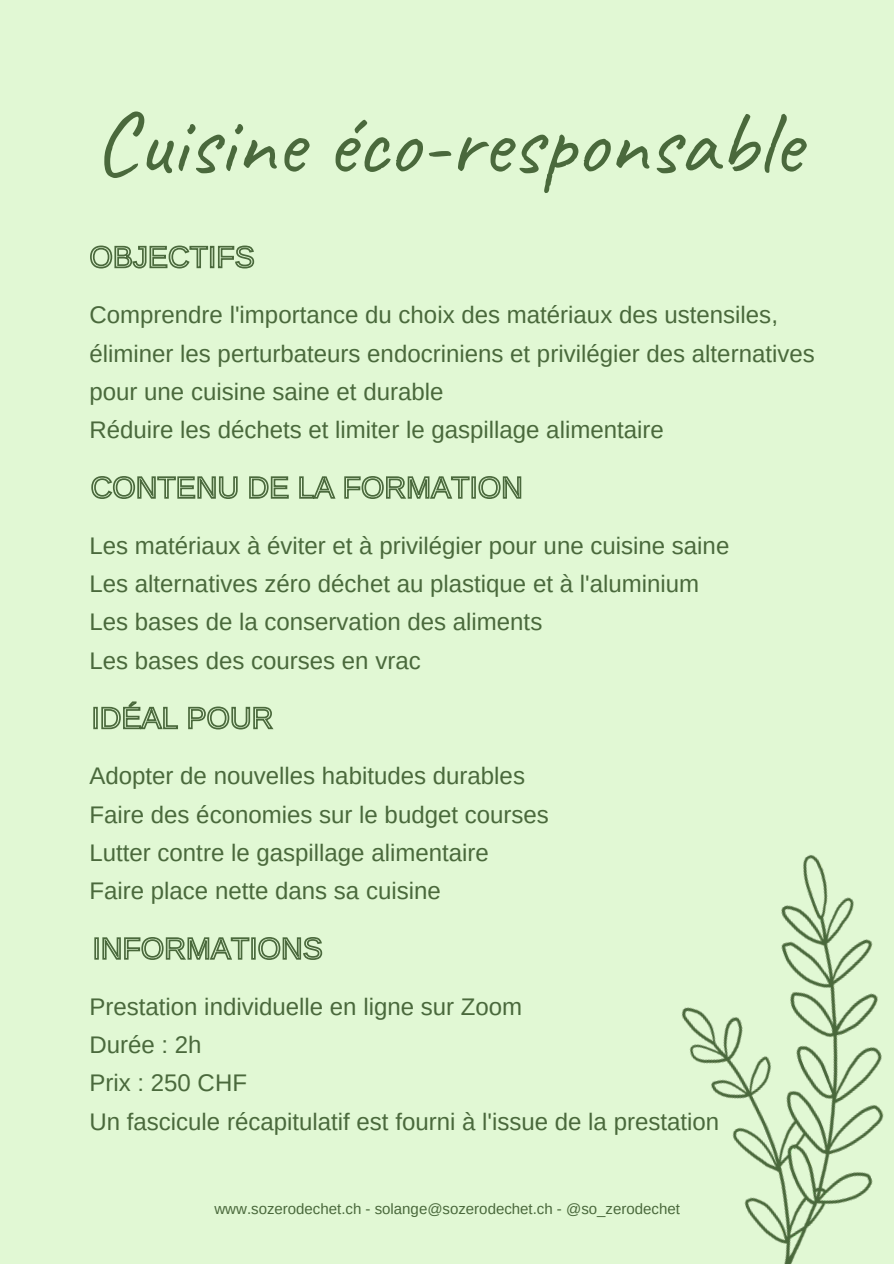
<style>
.page{position:relative;width:894px;height:1264px;background:#fff}
.page>*{position:absolute;margin:0;border:0;box-sizing:border-box;transform-origin:0 0}
.t1{font:90.15px "Caveat";color:#4a693c}
.t2{font:24px/38.2px "Arimo";color:#4a693c}
.t3{font:15px "Arimo";color:#4a693c}
</style>
<div class="page">
<div style="left:0;top:0;width:893px;height:1263px;background:#e1f8d4"></div>
<img style="left:681px;top:854px;width:203px;height:409px">
<svg style="left:90px;top:245px;width:165px;height:24px"></svg>
<svg style="left:91px;top:476px;width:431px;height:23px"></svg>
<svg style="left:93px;top:701px;width:181px;height:29px"></svg>
<svg style="left:94px;top:937px;width:229px;height:23px"></svg>
<p class="t1" style="left:93px;top:86px;width:709px">Cuisine éco-responsable</p>
<p class="t2" style="left:89px;top:296px;width:726px">Comprendre l'importance du choix des matériaux des ustensiles, éliminer les perturbateurs endocriniens et privilégier des alternatives pour une cuisine saine et durable</p>
<p class="t2" style="left:89px;top:411px;width:575px">Réduire les déchets et limiter le gaspillage alimentaire</p>
<p class="t2" style="left:89px;top:526px;width:641px">Les matériaux à éviter et à privilégier pour une cuisine saine</p>
<p class="t2" style="left:89px;top:564px;width:611px">Les alternatives zéro déchet au plastique et à l'aluminium</p>
<p class="t2" style="left:89px;top:603px;width:454px">Les bases de la conservation des aliments</p>
<p class="t2" style="left:89px;top:641px;width:333px">Les bases des courses en vrac</p>
<p class="t2" style="left:89px;top:756px;width:437px">Adopter de nouvelles habitudes durables</p>
<p class="t2" style="left:89px;top:795px;width:461px">Faire des économies sur le budget courses</p>
<p class="t2" style="left:89px;top:833px;width:401px">Lutter contre le gaspillage alimentaire</p>
<p class="t2" style="left:89px;top:871px;width:353px">Faire place nette dans sa cuisine</p>
<p class="t2" style="left:89px;top:987px;width:434px">Prestation individuelle en ligne sur Zoom</p>
<p class="t2" style="left:89px;top:1025px;width:114px">Durée : 2h</p>
<p class="t2" style="left:89px;top:1063px;width:159px">Prix : 250 CHF</p>
<p class="t2" style="left:89px;top:1102px;width:631px">Un fascicule récapitulatif est fourni à l'issue de la prestation</p>
<p class="t3" style="left:214px;top:1200px;width:467px">www.sozerodechet.ch - solange@sozerodechet.ch - @so_zerodechet</p>
</div>
